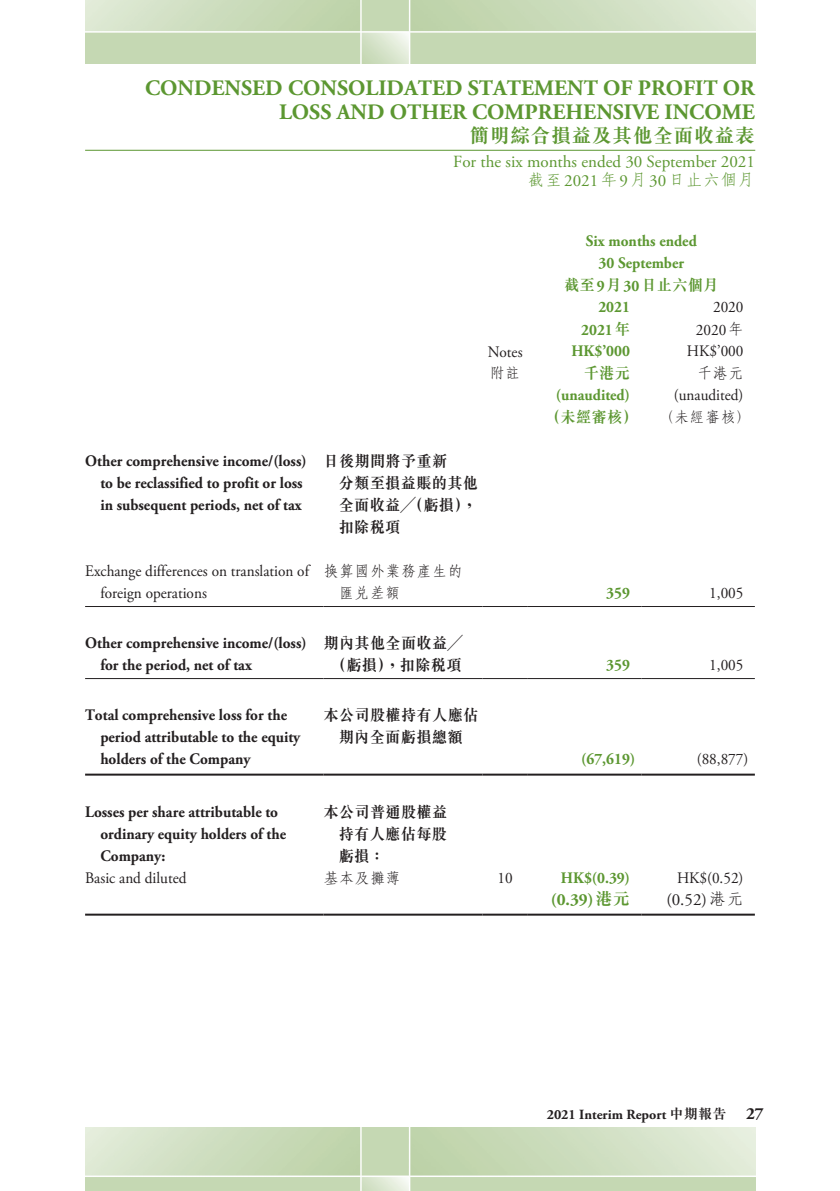
<style>
.page{position:relative;width:840px;height:1191px;background:#fff}
.page>*{position:absolute;margin:0;border:0;box-sizing:border-box;transform-origin:0 0}
._00_txt_E{font:700 22px "Adobe Garamond Pro";color:#5c9731}
._00_txt_E-2{font:700 20px "M Sung HK";letter-spacing:.02em;color:#5c9731}
._00_txt_E-3{font:17px "Adobe Garamond Pro";color:#5c9731}
._00_txt_E-4{font:300 17px "C Fang Song HK";letter-spacing:.02em;color:#5c9731}
._50_Table_txt{font:700 17px "Adobe Garamond Pro";color:#5c9731}
._50_Table_txt-2{font:17px "Adobe Garamond Pro";color:#231f20}
.t1{font:700 17px "Adobe Garamond Pro";color:#231f20}
._50_Table_txt-3{font:700 16px "Adobe Garamond Pro";color:#231f20;scale:.95 1}
._50_Table_txt-4{font:16px "Adobe Garamond Pro";color:#231f20;scale:.95 1}
._000_txt_C{font:700 16px "M Sung HK";letter-spacing:.02em;color:#231f20;scale:.95 1}
._50_Table_txt-5{font:700 16px "Adobe Garamond Pro";color:#5c9731;scale:.95 1}
._50_Table_txt-6{font:700 16px "M Sung HK";letter-spacing:.02em;color:#5c9731;scale:.95 1}
._000_txt_C-2{font:300 16px "C Fang Song HK";letter-spacing:.02em;color:#231f20;scale:.95 1}
._50_Table_txt-7{font:300 16px "C Fang Song HK";letter-spacing:.02em;color:#231f20;scale:.95 1}
._000_txt_C-3{font:16px "Adobe Garamond Pro";color:#231f20;scale:.95 1}
.t2{font:700 14px "Adobe Garamond Pro";color:#231f20}
.s1{font-family:"Adobe Garamond Pro";font-weight:400}
.s2{font-family:"Adobe Garamond Pro"}
.s3{font-family:"M Sung HK"}
.s4{font-family:"C Fang Song HK";font-weight:300}
</style>
<div class="page">
<img style="left:85px;top:1127px;width:669px;height:64px">
<hr style="left:85px;top:150px;width:669px;height:1px;background:#5c9731">
<hr style="left:85px;top:606px;width:238px;height:1px;background:#231f20">
<hr style="left:323px;top:606px;width:159px;height:1px;background:#231f20">
<hr style="left:482px;top:606px;width:45px;height:1px;background:#231f20">
<hr style="left:527px;top:606px;width:114px;height:1px;background:#231f20">
<hr style="left:641px;top:606px;width:113px;height:1px;background:#231f20">
<hr style="left:85px;top:678px;width:238px;height:1px;background:#231f20">
<hr style="left:323px;top:678px;width:159px;height:1px;background:#231f20">
<hr style="left:482px;top:678px;width:45px;height:1px;background:#231f20">
<hr style="left:527px;top:678px;width:114px;height:1px;background:#231f20">
<hr style="left:641px;top:678px;width:113px;height:1px;background:#231f20">
<hr style="left:85px;top:773px;width:238px;height:2px;background:#231f20">
<hr style="left:323px;top:773px;width:159px;height:2px;background:#231f20">
<hr style="left:482px;top:773px;width:45px;height:2px;background:#231f20">
<hr style="left:527px;top:773px;width:114px;height:2px;background:#231f20">
<hr style="left:641px;top:773px;width:113px;height:2px;background:#231f20">
<hr style="left:85px;top:913px;width:238px;height:2px;background:#231f20">
<hr style="left:323px;top:913px;width:159px;height:2px;background:#231f20">
<hr style="left:482px;top:913px;width:45px;height:2px;background:#231f20">
<hr style="left:527px;top:913px;width:114px;height:2px;background:#231f20">
<hr style="left:641px;top:913px;width:113px;height:2px;background:#231f20">
<p class="_00_txt_E" style="left:145px;top:75px;width:611px">CONDENSED CONSOLIDATED STATEMENT OF PROFIT OR</p>
<p class="_00_txt_E" style="left:279px;top:99px;width:477px">LOSS AND OTHER COMPREHENSIVE INCOME</p>
<p class="_00_txt_E-2" style="left:469px;top:125px;width:287px">簡明綜合損益及其他全面收益表</p>
<p class="_00_txt_E-3" style="left:453px;top:152px;width:303px">For the six months ended 30 September 2021</p>
<p class="_00_txt_E-4" style="left:527px;top:168px;width:228px">截至<span class="s1">2021</span>年<span class="s1">9</span>月<span class="s1">30</span>日止六個月</p>
<p class="_50_Table_txt-5" style="left:585px;top:232px;width:118px">Six months ended</p>
<p class="_50_Table_txt-5" style="left:598px;top:254px;width:91px">30 September</p>
<p class="_50_Table_txt-6" style="left:563px;top:277px;width:164px">截至<span class="s2">9</span>月<span class="s2">30</span>日止六個月</p>
<p class="_50_Table_txt-5" style="left:598px;top:298px;width:35px">2021</p>
<p class="_50_Table_txt-4" style="left:712px;top:297px;width:34px">2020</p>
<p class="_50_Table_txt-5" style="left:581px;top:320px;width:53px">2021<span class="s3">年</span></p>
<p class="_50_Table_txt-4" style="left:695px;top:320px;width:51px">2020<span class="s4">年</span></p>
<p class="_50_Table_txt-3" style="left:85px;top:452px;width:234px">Other comprehensive income/(loss)</p>
<p class="_50_Table_txt-3" style="left:100px;top:474px;width:214px">to be reclassified to profit or loss</p>
<p class="_50_Table_txt-3" style="left:100px;top:496px;width:213px">in subsequent periods, net of tax</p>
<p class="_50_Table_txt-4" style="left:85px;top:561px;width:237px">Exchange differences on translation of</p>
<p class="_50_Table_txt-4" style="left:100px;top:583px;width:114px">foreign operations</p>
<p class="_50_Table_txt-3" style="left:85px;top:634px;width:234px">Other comprehensive income/(loss)</p>
<p class="_50_Table_txt-3" style="left:100px;top:656px;width:161px">for the period, net of tax</p>
<p class="_50_Table_txt-3" style="left:85px;top:706px;width:214px">Total comprehensive loss for the</p>
<p class="_50_Table_txt-3" style="left:100px;top:728px;width:212px">period attributable to the equity</p>
<p class="_50_Table_txt-3" style="left:100px;top:750px;width:160px">holders of the Company</p>
<p class="_000_txt_C-3" style="left:487px;top:342px;width:38px">Notes</p>
<p class="_50_Table_txt-5" style="left:571px;top:342px;width:63px">HK$’000</p>
<p class="_50_Table_txt-4" style="left:686px;top:341px;width:61px">HK$’000</p>
<p class="_000_txt_C-2" style="left:489px;top:362px;width:34px">附註</p>
<p class="_50_Table_txt-6" style="left:583px;top:365px;width:50px">千港元</p>
<p class="_50_Table_txt-7" style="left:696px;top:362px;width:50px">千港元</p>
<p class="_50_Table_txt-5" style="left:555px;top:386px;width:79px">(unaudited)</p>
<p class="_50_Table_txt-4" style="left:673px;top:385px;width:75px">(unaudited)</p>
<p class="_50_Table_txt-6" style="left:545px;top:409px;width:98px">（未經審核）</p>
<p class="_50_Table_txt-7" style="left:658px;top:406px;width:98px">（未經審核）</p>
<p class="_000_txt_C" style="left:323px;top:453px;width:132px">日後期間將予重新</p>
<p class="_000_txt_C" style="left:338px;top:475px;width:148px">分類至損益賬的其他</p>
<p class="_000_txt_C" style="left:338px;top:497px;width:147px">全面收益╱（虧損），</p>
<p class="_000_txt_C" style="left:338px;top:519px;width:66px">扣除稅項</p>
<p class="_000_txt_C-2" style="left:323px;top:560px;width:148px">換算國外業務產生的</p>
<p class="_000_txt_C-2" style="left:338px;top:582px;width:66px">匯兌差額</p>
<p class="_50_Table_txt-5" style="left:606px;top:584px;width:26px">359</p>
<p class="_50_Table_txt-4" style="left:708px;top:583px;width:38px">1,005</p>
<p class="_000_txt_C" style="left:323px;top:635px;width:148px">期內其他全面收益╱</p>
<p class="_000_txt_C" style="left:331px;top:657px;width:139px">（虧損），扣除稅項</p>
<p class="_50_Table_txt-5" style="left:606px;top:656px;width:26px">359</p>
<p class="_50_Table_txt-4" style="left:708px;top:655px;width:38px">1,005</p>
<p class="_000_txt_C" style="left:323px;top:707px;width:164px">本公司股權持有人應佔</p>
<p class="_000_txt_C" style="left:338px;top:729px;width:132px">期內全面虧損總額</p>
<p class="_50_Table_txt-5" style="left:581px;top:750px;width:58px">(67,619)</p>
<p class="_50_Table_txt-4" style="left:696px;top:749px;width:56px">(88,877)</p>
<p class="_50_Table_txt-3" style="left:85px;top:802px;width:204px">Losses per share attributable to</p>
<p class="_50_Table_txt-3" style="left:100px;top:824px;width:197px">ordinary equity holders of the</p>
<p class="_50_Table_txt-3" style="left:100px;top:846px;width:70px">Company:</p>
<p class="_000_txt_C" style="left:323px;top:803px;width:132px">本公司普通股權益</p>
<p class="_000_txt_C" style="left:338px;top:825px;width:115px">持有人應佔每股</p>
<p class="_000_txt_C" style="left:338px;top:847px;width:50px">虧損：</p>
<p class="_50_Table_txt-4" style="left:85px;top:868px;width:108px">Basic and diluted</p>
<p class="_000_txt_C-2" style="left:323px;top:866px;width:83px">基本及攤薄</p>
<p class="_50_Table_txt-4" style="left:497px;top:868px;width:18px">10</p>
<p class="_50_Table_txt-5" style="left:560px;top:868px;width:74px">HK$(0.39)</p>
<p class="_50_Table_txt" style="left:550px;top:889px;width:80px">(0.39)<span class="s3">港元</span></p>
<p class="_50_Table_txt-4" style="left:676px;top:868px;width:71px">HK$(0.52)</p>
<p class="_50_Table_txt-2" style="left:666px;top:889px;width:79px">(0.52)<span class="s4">港元</span></p>
<p class="t2" style="left:546px;top:1106px;width:181px">2021 Interim Report <span class="s3">中期報告</span></p>
<p class="t1" style="left:745px;top:1104px;width:19px">27</p>
</div>
